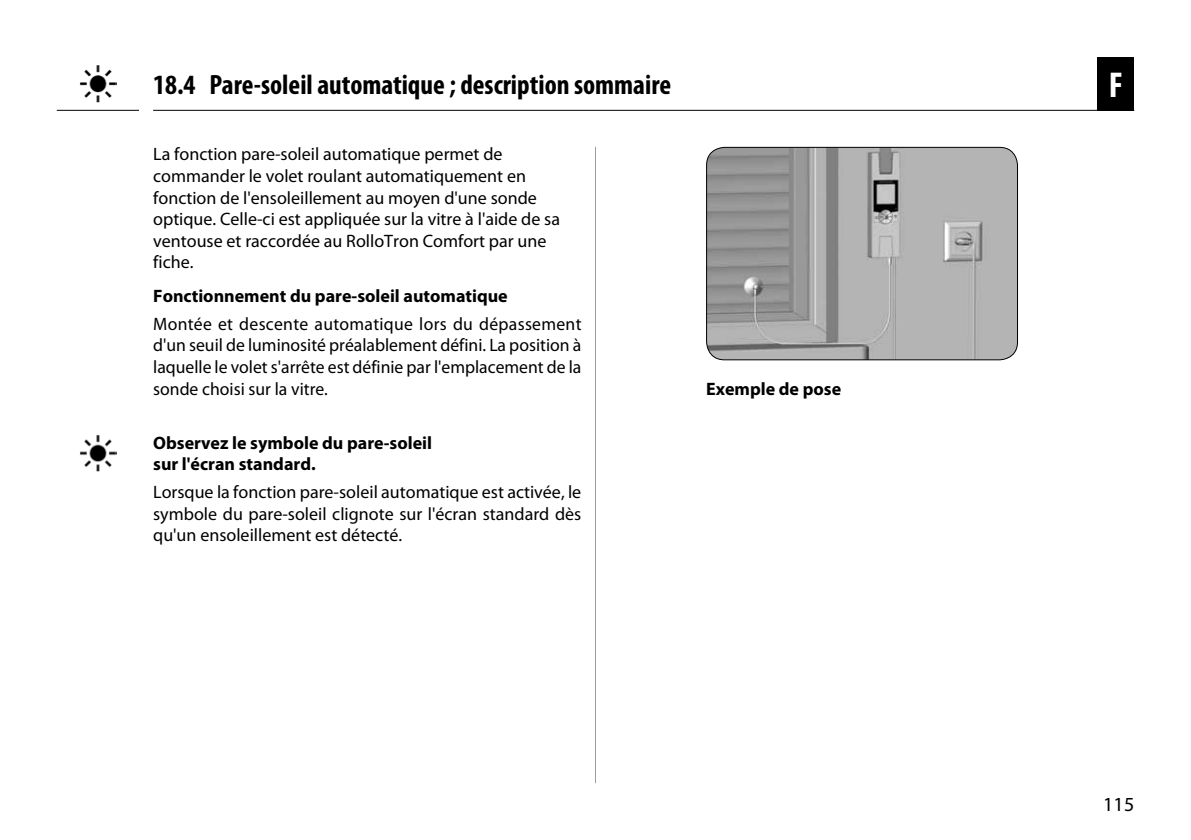
<style>
.page{position:relative;width:1191px;height:840px;background:#fff}
.page>*{position:absolute;margin:0;border:0;box-sizing:border-box;transform-origin:0 0}
.t1{font:700 condensed 36px "Myriad Pro";color:#fff}
.t2{font:700 condensed 28px "Myriad Pro";color:#000}
.t3{font:20px "Myriad Pro";color:#000}
.t4{font:18px/21.6px "Myriad Pro";color:#000;text-align:justify}
.t5{font:700 18px/21.6px "Myriad Pro";color:#000}
</style>
<div class="page">
<hr style="left:153px;top:110px;width:981px;height:1px;background:#000">
<hr style="left:57px;top:110px;width:82px;height:1px;background:#000">
<hr style="left:595px;top:147px;width:1px;height:635px;background:#9c9e9f">
<div style="left:1097px;top:57px;width:37px;height:54px;background:#000"></div>
<img style="left:706px;top:147px;width:311px;height:212px">
<div style="left:706px;top:147px;width:312px;height:213px;border:1px solid #000;border-radius:18px"></div>
<img style="left:80px;top:65px;width:36px;height:37px">
<img style="left:80px;top:435px;width:36px;height:36px">
<h2 class="t2" style="left:153px;top:67px;width:519px">18.4 Pare-soleil automatique ; description sommaire</h2>
<h1 class="t1" style="left:1108px;top:63px;width:16px">F</h1>
<p class="t4" style="left:153px;top:144px;width:408px;text-align:left">La fonction pare-soleil automatique permet de commander le volet roulant automatiquement en fonction de l'ensoleillement au moyen d'une sonde optique. Celle-ci est appliquée sur la vitre à l'aide de sa ventouse et raccordée au RolloTron Comfort par une fiche.</p>
<p class="t5" style="left:153px;top:284px;width:356px">Fonctionnement du pare-soleil automatique</p>
<p class="t4" style="left:153px;top:313px;width:430px">Montée et descente automatique lors du dépassement d'un seuil de luminosité préalablement défini. La position à laquelle le volet s'arrête est définie par l'emplacement de la sonde choisi sur la vitre.</p>
<p class="t5" style="left:153px;top:431px;width:280px">Observez le symbole du pare-soleil sur l'écran standard.</p>
<p class="t4" style="left:153px;top:481px;width:430px">Lorsque la fonction pare-soleil automatique est activée, le symbole du pare-soleil clignote sur l'écran standard dès qu'un ensoleillement est détecté.</p>
<p class="t5" style="left:706px;top:377px;width:137px">Exemple de pose</p>
<p class="t3" style="left:1103px;top:792px;width:33px">115</p>
</div>
